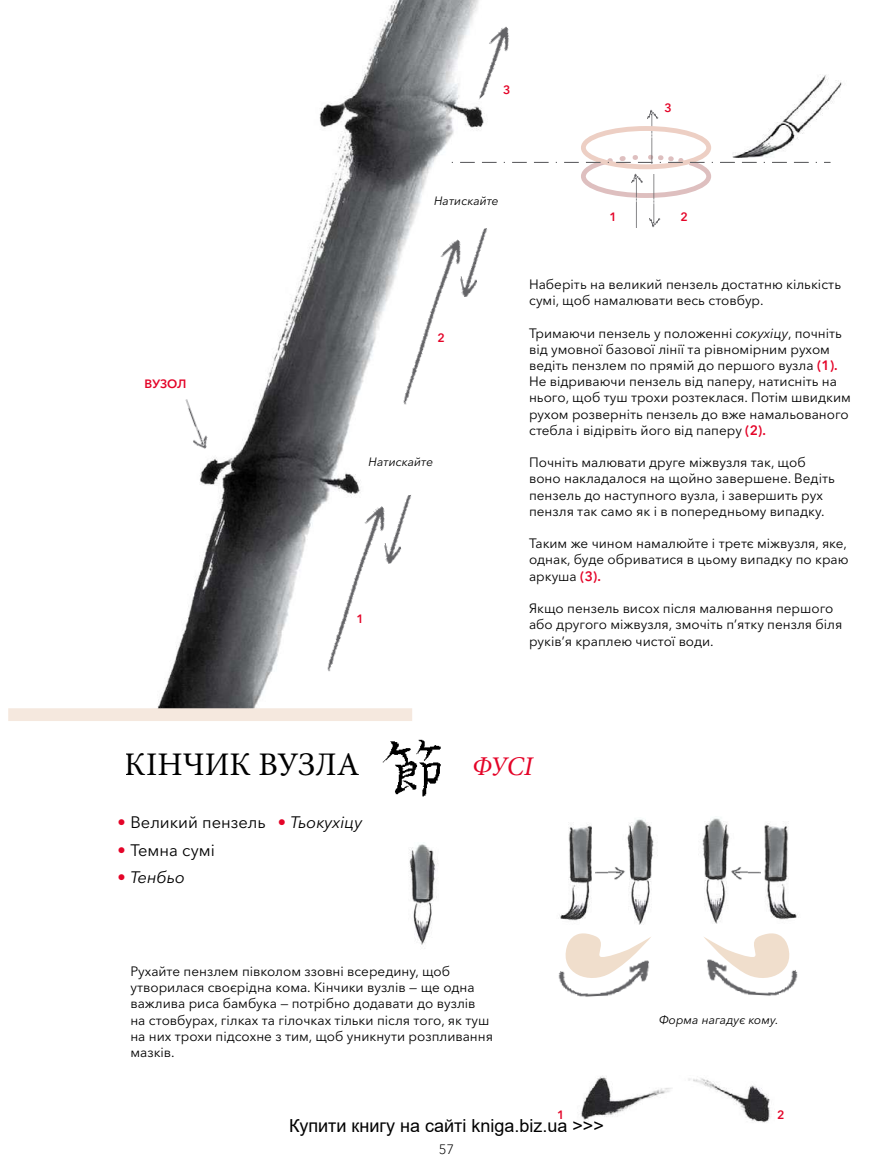
<style>
.page{position:relative;width:893px;height:1170px;background:#fff}
.page>*{position:absolute;margin:0;border:0;box-sizing:border-box;transform-origin:0 0}
.t1{font:33px "Minion Pro";color:#000}
.t2{font:italic 27px "Minion Pro";color:#e40428}
.t3{font:18px "Arial";color:#000}
.t4{font:16.5px "Avenir Next Cyr";color:#000}
.t5{font:italic 16.5px "Avenir Next Cyr";color:#000}
.t6{font:13.5px/16.2px "Avenir Next Cyr";color:#000}
.t7{font:300 13.5px "Avenir Next Cyr";color:#000}
.t8{font:italic 12px "Avenir Next Cyr";color:#000}
.t9{font:600 12px "Avenir Next Cyr";color:#e40428}
.s1{font-style:italic}
.s2{font-weight:600;color:#e40428}
.s3{color:#e40428}
</style>
<div class="page">
<img style="left:157px;top:0;width:361px;height:708px">
<div style="left:8px;top:708px;width:404px;height:13px;background:#f5e8de"></div>
<img style="left:267px;top:502px;width:181px;height:177px">
<img style="left:343px;top:235px;width:175px;height:177px">
<img style="left:430px;top:23px;width:88px;height:98px">
<img style="left:374px;top:493px;width:60px;height:74px">
<img style="left:450px;top:226px;width:60px;height:75px">
<img style="left:169px;top:395px;width:49px;height:64px">
<img style="left:581px;top:1075px;width:189px;height:48px">
<img style="left:558px;top:973px;width:73px;height:24px">
<img style="left:727px;top:971px;width:71px;height:25px">
<img style="left:560px;top:819px;width:94px;height:106px">
<img style="left:702px;top:818px;width:95px;height:106px">
<svg style="left:559px;top:933px;width:92px;height:52px"></svg>
<svg style="left:704px;top:933px;width:92px;height:52px"></svg>
<img style="left:636px;top:200px;width:1px;height:27px">
<img style="left:649px;top:200px;width:12px;height:28px">
<img style="left:647px;top:109px;width:17px;height:43px">
<div style="left:581px;top:126px;width:130px;height:43px;border:5px solid #edcfc4;border-radius:50%"></div>
<svg style="left:564px;top:152px;width:149px;height:48px"></svg>
<svg style="left:534px;top:162px;width:15px;height:1px"></svg>
<svg style="left:512px;top:162px;width:15px;height:1px"></svg>
<svg style="left:482px;top:162px;width:15px;height:1px"></svg>
<svg style="left:460px;top:162px;width:15px;height:1px"></svg>
<img style="left:720px;top:75px;width:122px;height:88px">
<img style="left:720px;top:162px;width:110px;height:1px">
<img style="left:409px;top:844px;width:29px;height:101px">
<img style="left:382px;top:739px;width:59px;height:58px">
<p class="t9" style="left:145px;top:376px;width:43px">ВУЗОЛ</p>
<p class="t9" style="left:503px;top:83px;width:9px">3</p>
<p class="t9" style="left:664px;top:100px;width:9px">3</p>
<p class="t8" style="left:434px;top:193px;width:66px">Натискайте</p>
<p class="t9" style="left:438px;top:331px;width:9px">2</p>
<p class="t8" style="left:368px;top:454px;width:66px">Натискайте</p>
<p class="t9" style="left:356px;top:611px;width:9px">1</p>
<p class="t9" style="left:609px;top:209px;width:9px">1</p>
<p class="t9" style="left:680px;top:209px;width:9px">2</p>
<p class="t6" style="left:529px;top:276px;width:314px">Наберіть на великий пензель достатню кількість сумі, щоб намалювати весь стовбур.</p>
<p class="t6" style="left:529px;top:325px;width:323px">Тримаючи пензель у положенні <span class="s1">сокухіцу</span>, почніть від умовної базової лінії та рівномірним рухом ведіть пензлем по прямій до першого вузла <span class="s2">(1).<br></span>Не відриваючи пензель від паперу, натисніть на нього, щоб туш трохи розтеклася. Потім швидким рухом розверніть пензель до вже намальованого стебла і відірвіть його від паперу <span class="s2">(2).</span></p>
<p class="t6" style="left:529px;top:454px;width:307px">Почніть малювати друге міжвузля так, щоб воно накладалося на щойно завершене. Ведіть пензель до наступного вузла, і завершить рух пензля так само як і в попередньому випадку.</p>
<p class="t6" style="left:529px;top:535px;width:321px;text-align:justify">Таким же чином намалюйте і третє міжвузля, яке, однак, буде обриватися в цьому випадку по краю аркуша <span class="s2">(3).</span></p>
<p class="t6" style="left:529px;top:600px;width:315px">Якщо пензель висох після малювання першого або другого міжвузля, змочіть п’ятку пензля біля руків’я краплею чистої води.</p>
<h1 class="t1" style="left:125px;top:742px;width:236px">КІНЧИК ВУЗЛА</h1>
<h2 class="t2" style="left:472px;top:747px;width:62px">ФУСІ</h2>
<p class="t4" style="left:118px;top:812px;width:150px"><span class="s3">•</span> Великий пензель</p>
<p class="t4" style="left:118px;top:840px;width:99px"><span class="s3">•</span> Темна сумі</p>
<p class="t5" style="left:118px;top:867px;width:69px"><span class="s3">•</span> Тенбьо</p>
<p class="t5" style="left:278px;top:812px;width:86px"><span class="s3">•</span> Тьокухіцу</p>
<p class="t6" style="left:130px;top:963px;width:364px">Рухайте пензлем півколом ззовні всередину, щоб утворилася своєрідна кома. Кінчики вузлів — ще одна важлива риса бамбука — потрібно додавати до вузлів на стовбурах, гілках та гілочках тільки після того, як туш на них трохи підсохне з тим, щоб уникнути розпливання мазків.</p>
<p class="t8" style="left:659px;top:1012px;width:121px">Форма нагадує кому.</p>
<p class="t9" style="left:557px;top:1107px;width:9px">1</p>
<p class="t9" style="left:777px;top:1107px;width:9px">2</p>
<h3 class="t3" style="left:289px;top:1113px;width:316px">Купити книгу на сайті kniga.biz.ua &gt;&gt;&gt;</h3>
<p class="t7" style="left:439px;top:1140px;width:17px">57</p>
</div>
